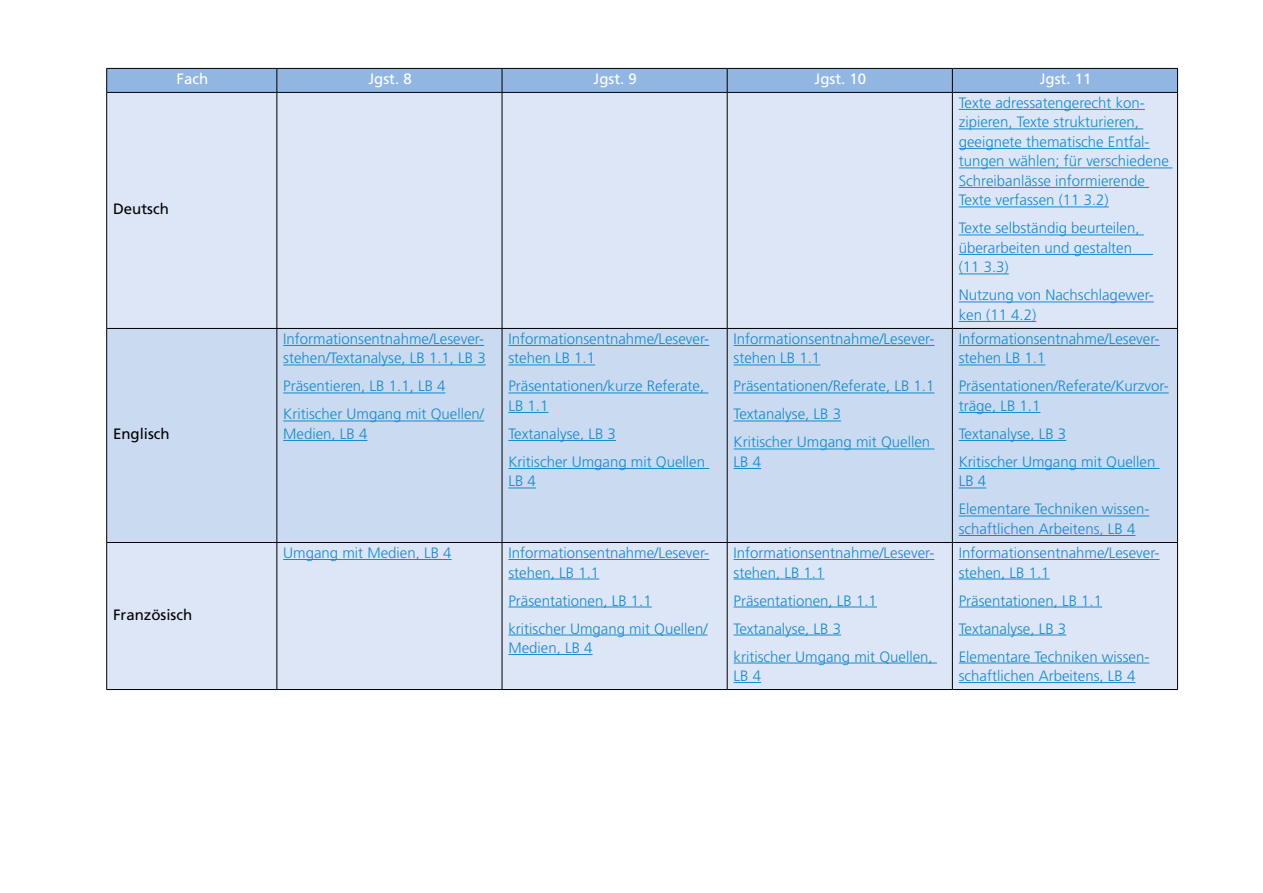
<style>
.page{position:relative;width:1263px;height:893px;background:#fff}
.page>*{position:absolute;margin:0;border:0;box-sizing:border-box;transform-origin:0 0}
.Fließtext{font:300 15px/19.5px "Frutiger LT Std";color:#178acb}
.Fließtext-2{font:15px "Frutiger LT Std";color:#fff}
.Teaser_3_schwarz{font:15px "Frutiger LT Std";color:#000}
</style>
<div class="page">
<div style="left:107px;top:93px;width:1070px;height:596px;background:#dce6f6"></div>
<div style="left:107px;top:329px;width:1070px;height:213px;background:#cadaf1"></div>
<hr style="left:106px;top:92px;width:171px;height:1px;background:#000">
<hr style="left:106px;top:93px;width:1px;height:235px;background:#000">
<hr style="left:277px;top:92px;width:225px;height:1px;background:#000">
<hr style="left:276px;top:93px;width:1px;height:235px;background:#000">
<hr style="left:502px;top:92px;width:225px;height:1px;background:#000">
<hr style="left:502px;top:93px;width:1px;height:235px;background:#000">
<hr style="left:727px;top:92px;width:225px;height:1px;background:#000">
<hr style="left:727px;top:93px;width:1px;height:235px;background:#000">
<hr style="left:952px;top:92px;width:226px;height:1px;background:#000">
<hr style="left:952px;top:93px;width:1px;height:235px;background:#000">
<hr style="left:1177px;top:93px;width:1px;height:235px;background:#000">
<hr style="left:106px;top:329px;width:1px;height:213px;background:#000">
<hr style="left:276px;top:329px;width:1px;height:213px;background:#000">
<hr style="left:502px;top:329px;width:1px;height:213px;background:#000">
<hr style="left:727px;top:329px;width:1px;height:213px;background:#000">
<hr style="left:952px;top:329px;width:1px;height:213px;background:#000">
<hr style="left:1177px;top:329px;width:1px;height:213px;background:#000">
<hr style="left:106px;top:543px;width:1px;height:146px;background:#000">
<hr style="left:276px;top:543px;width:1px;height:146px;background:#000">
<hr style="left:502px;top:543px;width:1px;height:146px;background:#000">
<hr style="left:727px;top:543px;width:1px;height:146px;background:#000">
<hr style="left:952px;top:543px;width:1px;height:146px;background:#000">
<hr style="left:1177px;top:543px;width:1px;height:146px;background:#000">
<div style="left:106px;top:68px;width:1072px;height:24px;background:#90b6e1"></div>
<hr style="left:277px;top:68px;width:225px;height:1px;background:#000">
<hr style="left:502px;top:68px;width:225px;height:1px;background:#000">
<hr style="left:727px;top:68px;width:225px;height:1px;background:#000">
<hr style="left:952px;top:68px;width:226px;height:1px;background:#000">
<hr style="left:106px;top:328px;width:171px;height:1px;background:#000">
<hr style="left:277px;top:328px;width:225px;height:1px;background:#000">
<hr style="left:502px;top:328px;width:225px;height:1px;background:#000">
<hr style="left:727px;top:328px;width:225px;height:1px;background:#000">
<hr style="left:952px;top:328px;width:226px;height:1px;background:#000">
<hr style="left:106px;top:542px;width:171px;height:1px;background:#000">
<hr style="left:277px;top:542px;width:225px;height:1px;background:#000">
<hr style="left:502px;top:542px;width:225px;height:1px;background:#000">
<hr style="left:727px;top:542px;width:225px;height:1px;background:#000">
<hr style="left:952px;top:542px;width:226px;height:1px;background:#000">
<hr style="left:106px;top:689px;width:171px;height:1px;background:#000">
<hr style="left:277px;top:689px;width:225px;height:1px;background:#000">
<hr style="left:502px;top:689px;width:225px;height:1px;background:#000">
<hr style="left:727px;top:689px;width:225px;height:1px;background:#000">
<hr style="left:952px;top:689px;width:226px;height:1px;background:#000">
<hr style="left:959px;top:109px;width:186px;height:1px;background:#178acb">
<hr style="left:959px;top:129px;width:184px;height:1px;background:#178acb">
<hr style="left:959px;top:148px;width:190px;height:1px;background:#178acb">
<hr style="left:959px;top:168px;width:213px;height:1px;background:#178acb">
<hr style="left:959px;top:187px;width:190px;height:1px;background:#178acb">
<hr style="left:959px;top:207px;width:150px;height:1px;background:#178acb">
<hr style="left:959px;top:235px;width:185px;height:1px;background:#178acb">
<hr style="left:959px;top:254px;width:194px;height:1px;background:#178acb">
<hr style="left:959px;top:274px;width:50px;height:1px;background:#178acb">
<hr style="left:959px;top:302px;width:195px;height:1px;background:#178acb">
<hr style="left:959px;top:321px;width:77px;height:1px;background:#178acb">
<hr style="left:283px;top:345px;width:201px;height:1px;background:#178acb">
<hr style="left:283px;top:365px;width:203px;height:1px;background:#178acb">
<hr style="left:283px;top:393px;width:162px;height:1px;background:#178acb">
<hr style="left:283px;top:421px;width:201px;height:1px;background:#178acb">
<hr style="left:283px;top:440px;width:84px;height:1px;background:#178acb">
<hr style="left:508px;top:345px;width:201px;height:1px;background:#178acb">
<hr style="left:508px;top:365px;width:87px;height:1px;background:#178acb">
<hr style="left:508px;top:393px;width:200px;height:1px;background:#178acb">
<hr style="left:508px;top:412px;width:40px;height:1px;background:#178acb">
<hr style="left:508px;top:440px;width:108px;height:1px;background:#178acb">
<hr style="left:508px;top:468px;width:201px;height:1px;background:#178acb">
<svg style="left:508px;top:488px;width:28px;height:1px"></svg>
<hr style="left:734px;top:345px;width:200px;height:1px;background:#178acb">
<hr style="left:734px;top:365px;width:86px;height:1px;background:#178acb">
<hr style="left:734px;top:393px;width:200px;height:1px;background:#178acb">
<hr style="left:734px;top:421px;width:107px;height:1px;background:#178acb">
<hr style="left:734px;top:449px;width:200px;height:1px;background:#178acb">
<svg style="left:734px;top:468px;width:27px;height:1px"></svg>
<hr style="left:959px;top:345px;width:200px;height:1px;background:#178acb">
<hr style="left:959px;top:365px;width:86px;height:1px;background:#178acb">
<hr style="left:959px;top:393px;width:210px;height:1px;background:#178acb">
<hr style="left:959px;top:412px;width:81px;height:1px;background:#178acb">
<hr style="left:959px;top:440px;width:107px;height:1px;background:#178acb">
<hr style="left:959px;top:468px;width:200px;height:1px;background:#178acb">
<svg style="left:959px;top:488px;width:27px;height:1px"></svg>
<hr style="left:959px;top:516px;width:190px;height:1px;background:#178acb">
<hr style="left:959px;top:535px;width:176px;height:1px;background:#178acb">
<hr style="left:283px;top:559px;width:169px;height:1px;background:#178acb">
<hr style="left:508px;top:559px;width:201px;height:1px;background:#178acb">
<hr style="left:508px;top:579px;width:91px;height:1px;background:#178acb">
<hr style="left:508px;top:607px;width:144px;height:1px;background:#178acb">
<hr style="left:508px;top:635px;width:200px;height:1px;background:#178acb">
<hr style="left:508px;top:654px;width:85px;height:1px;background:#178acb">
<hr style="left:734px;top:559px;width:200px;height:1px;background:#178acb">
<hr style="left:734px;top:579px;width:90px;height:1px;background:#178acb">
<hr style="left:734px;top:607px;width:143px;height:1px;background:#178acb">
<hr style="left:734px;top:635px;width:107px;height:1px;background:#178acb">
<hr style="left:734px;top:663px;width:203px;height:1px;background:#178acb">
<svg style="left:734px;top:682px;width:27px;height:1px"></svg>
<hr style="left:959px;top:559px;width:200px;height:1px;background:#178acb">
<hr style="left:959px;top:579px;width:91px;height:1px;background:#178acb">
<hr style="left:959px;top:607px;width:143px;height:1px;background:#178acb">
<hr style="left:959px;top:635px;width:107px;height:1px;background:#178acb">
<hr style="left:959px;top:663px;width:190px;height:1px;background:#178acb">
<hr style="left:959px;top:682px;width:176px;height:1px;background:#178acb">
<p class="Teaser_3_schwarz" style="left:113px;top:200px;width:57px">Deutsch</p>
<p class="Teaser_3_schwarz" style="left:113px;top:425px;width:58px">Englisch</p>
<p class="Fließtext-2" style="left:177px;top:70px;width:33px">Fach</p>
<p class="Fließtext-2" style="left:368px;top:70px;width:45px">Jgst. 8</p>
<p class="Fließtext-2" style="left:594px;top:70px;width:45px">Jgst. 9</p>
<p class="Fließtext-2" style="left:814px;top:70px;width:53px">Jgst. 10</p>
<p class="Fließtext-2" style="left:1040px;top:70px;width:53px">Jgst. 11</p>
<p class="Fließtext" style="left:283px;top:329px;width:204px">Informationsentnahme/Lesever&shy;stehen/Textanalyse, LB 1.1, LB 3</p>
<p class="Fließtext" style="left:283px;top:377px;width:164px">Präsentieren, LB 1.1, LB 4</p>
<p class="Fließtext" style="left:283px;top:405px;width:202px">Kritischer Umgang mit Quellen/<br>Medien, LB 4</p>
<p class="Fließtext" style="left:508px;top:329px;width:202px">Informationsentnahme/Lesever&shy;stehen LB 1.1</p>
<p class="Fließtext" style="left:508px;top:377px;width:197px">Präsentationen/kurze Referate,<br>LB 1.1</p>
<p class="Fließtext" style="left:508px;top:424px;width:109px">Textanalyse, LB 3</p>
<p class="Fließtext" style="left:508px;top:452px;width:198px">Kritischer Umgang mit Quellen<br>LB 4</p>
<p class="Fließtext" style="left:734px;top:329px;width:202px">Informationsentnahme/Lesever&shy;stehen LB 1.1</p>
<p class="Fließtext" style="left:734px;top:377px;width:202px">Präsentationen/Referate, LB 1.1</p>
<p class="Fließtext" style="left:734px;top:405px;width:109px">Textanalyse, LB 3</p>
<p class="Fließtext" style="left:734px;top:433px;width:198px">Kritischer Umgang mit Quellen<br>LB 4</p>
<p class="Fließtext" style="left:959px;top:93px;width:212px">Texte adressatengerecht kon&shy;zipieren, Texte strukturieren, geeignete thematische Entfal&shy;tungen wählen; für verschiedene<br>Schreibanlässe informierende<br>Texte verfassen (11 3.2)</p>
<p class="Fließtext" style="left:959px;top:219px;width:182px">Texte selbständig beurteilen, überarbeiten und gestalten (11 3.3)</p>
<p class="Fließtext" style="left:959px;top:286px;width:197px">Nutzung von Nachschlagewer&shy;ken (11 4.2)</p>
<p class="Fließtext" style="left:959px;top:329px;width:202px">Informationsentnahme/Lesever&shy;stehen LB 1.1</p>
<p class="Fließtext" style="left:959px;top:377px;width:211px">Präsentationen/Referate/Kurzvor&shy;träge, LB 1.1</p>
<p class="Fließtext" style="left:959px;top:424px;width:109px">Textanalyse, LB 3</p>
<p class="Fließtext" style="left:959px;top:452px;width:198px">Kritischer Umgang mit Quellen<br>LB 4</p>
<p class="Fließtext" style="left:959px;top:500px;width:192px">Elementare Techniken wissen&shy;schaftlichen Arbeitens, LB 4</p>
<p class="Teaser_3_schwarz" style="left:113px;top:605px;width:81px">Französisch</p>
<p class="Fließtext" style="left:283px;top:543px;width:170px">Umgang mit Medien, LB 4</p>
<p class="Fließtext" style="left:508px;top:543px;width:202px">Informationsentnahme/Lesever&shy;stehen, LB 1.1</p>
<p class="Fließtext" style="left:508px;top:591px;width:145px">Präsentationen, LB 1.1</p>
<p class="Fließtext" style="left:508px;top:619px;width:201px">kritischer Umgang mit Quellen/<br>Medien, LB 4</p>
<p class="Fließtext" style="left:734px;top:543px;width:202px">Informationsentnahme/Lesever&shy;stehen, LB 1.1</p>
<p class="Fließtext" style="left:734px;top:591px;width:145px">Präsentationen, LB 1.1</p>
<p class="Fließtext" style="left:734px;top:619px;width:109px">Textanalyse, LB 3</p>
<p class="Fließtext" style="left:734px;top:647px;width:201px">kritischer Umgang mit Quellen,<br>LB 4</p>
<p class="Fließtext" style="left:959px;top:543px;width:202px">Informationsentnahme/Lesever&shy;stehen, LB 1.1</p>
<p class="Fließtext" style="left:959px;top:591px;width:145px">Präsentationen, LB 1.1</p>
<p class="Fließtext" style="left:959px;top:619px;width:109px">Textanalyse, LB 3</p>
<p class="Fließtext" style="left:959px;top:647px;width:192px">Elementare Techniken wissen&shy;schaftlichen Arbeitens, LB 4</p>
</div>
